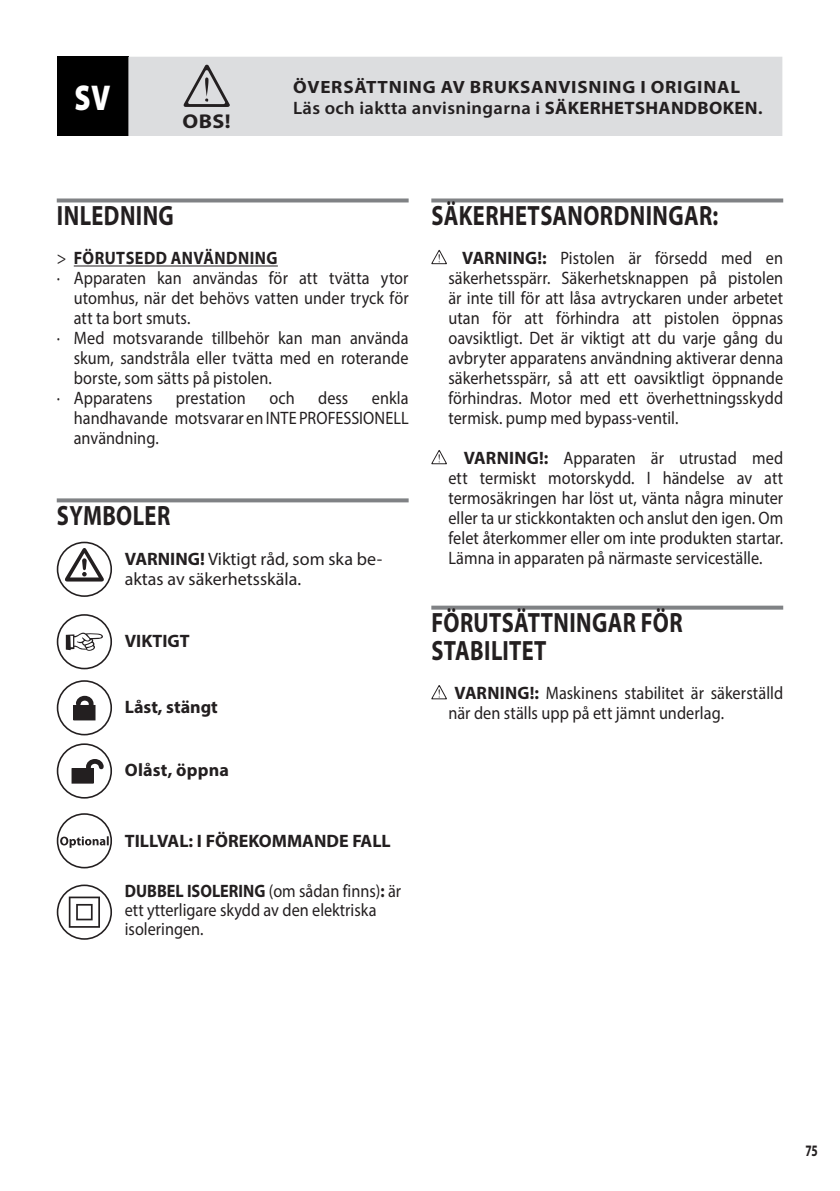
<style>
.page{position:relative;width:840px;height:1191px;background:#fff}
.page>*{position:absolute;margin:0;border:0;box-sizing:border-box;transform-origin:0 0}
.t1{font:900 36px "Myriad Pro";color:#fff;scale:.8 1}
.t2{font:700 28px/28px "Myriad Pro";letter-spacing:.02em;color:#231f20;scale:.8 1}
.t3{font:700 20px "Myriad Pro";color:#231f20;scale:1.1 1}
.t4{font:18px/20px "Myriad Pro";color:#231f20;text-align:justify;scale:.9 1}
.t5{font:700 18px "Myriad Pro";color:#231f20}
.t6{font:18px/20px "Myriad Pro";color:#231f20}
.t7{font:600 18px "Myriad Pro";letter-spacing:.02em;color:#231f20}
.t8{font:700 18px "Myriad Pro";letter-spacing:.03em;color:#231f20;scale:.9 1}
.t9{font:700 17.8px "Myriad Pro";letter-spacing:.04em;color:#231f20;scale:1.07 1}
.t10{font:700 16px "Myriad Pro";color:#231f20;scale:.71 1}
.s1{font-weight:700}
.s2{font-weight:700;font-size:16px}
.s3{font-weight:400}
</style>
<div class="page">
<svg style="left:57px;top:198px;width:351px;height:4px"></svg>
<hr style="left:74px;top:265px;width:204px;height:1px;background:#231f20">
<svg style="left:57px;top:498px;width:351px;height:4px"></svg>
<svg style="left:57px;top:542px;width:54px;height:54px"></svg>
<div style="left:57px;top:541px;width:55px;height:56px;border:2px solid #231f20;border-radius:50%"></div>
<svg style="left:65px;top:548px;width:39px;height:33px"></svg>
<div style="left:57px;top:614px;width:55px;height:55px;border:2px solid #231f20;border-radius:50%"></div>
<svg style="left:66px;top:632px;width:37px;height:19px"></svg>
<div style="left:57px;top:680px;width:55px;height:55px;border:2px solid #231f20;border-radius:50%"></div>
<div style="left:74px;top:705px;width:21px;height:15px;background:#231f20"></div>
<div style="left:73px;top:705px;width:22px;height:15px;border:1px solid #231f20"></div>
<svg style="left:73px;top:695px;width:23px;height:18px"></svg>
<div style="left:57px;top:743px;width:55px;height:55px;border:2px solid #231f20;border-radius:50%"></div>
<div style="left:72px;top:768px;width:21px;height:15px;background:#231f20"></div>
<svg style="left:86px;top:756px;width:20px;height:20px"></svg>
<div style="left:57px;top:813px;width:55px;height:55px;border:2px solid #231f20;border-radius:50%"></div>
<svg style="left:60px;top:836px;width:49px;height:12px"></svg>
<svg style="left:57px;top:885px;width:54px;height:54px"></svg>
<div style="left:57px;top:884px;width:55px;height:55px;border:2px solid #231f20;border-radius:50%"></div>
<svg style="left:69px;top:896px;width:31px;height:31px"></svg>
<svg style="left:431px;top:198px;width:351px;height:4px"></svg>
<svg style="left:431px;top:605px;width:351px;height:4px"></svg>
<svg style="left:431px;top:250px;width:15px;height:14px"></svg>
<svg style="left:431px;top:450px;width:15px;height:14px"></svg>
<svg style="left:431px;top:685px;width:15px;height:14px"></svg>
<div style="left:57px;top:57px;width:71px;height:79px;background:#000"></div>
<div style="left:128px;top:57px;width:653px;height:79px;background:#dcdddf"></div>
<svg style="left:183px;top:65px;width:47px;height:42px;background:#b3b3b5"></svg>
<h1 class="t1" style="left:75px;top:74px;width:46px">SV</h1>
<p class="t3" style="left:182px;top:108px;width:45px">OBS!</p>
<p class="t9" style="left:293px;top:76px;width:419px">ÖVERSÄTTNING AV BRUKSANVISNING I ORIGINAL</p>
<p class="t7" style="left:293px;top:97px;width:470px">Läs och iaktta anvisningarna i <span class="s1">SÄKERHETSHANDBOKEN</span><span class="s2">.</span></p>
<h2 class="t2" style="left:57px;top:201px;width:148px">INLEDNING</h2>
<p class="t8" style="left:57px;top:246px;width:247px"><span class="s3">&gt;</span> FÖRUTSEDD ANVÄNDNING</p>
<p class="t4" style="left:57px;top:268px;width:392px">· Apparaten kan användas för att tvätta ytor</p>
<p class="t4" style="left:74px;top:288px;width:373px">utomhus, när det behövs vatten under tryck för</p>
<p class="t4" style="left:74px;top:308px;width:131px">att ta bort smuts.</p>
<p class="t4" style="left:57px;top:328px;width:392px">· Med motsvarande tillbehör kan man använda</p>
<p class="t4" style="left:74px;top:348px;width:373px">skum, sandstråla eller tvätta med en roterande</p>
<p class="t4" style="left:74px;top:368px;width:222px">borste, som sätts på pistolen.</p>
<p class="t4" style="left:57px;top:388px;width:108px">· Apparatens</p>
<p class="t4" style="left:176px;top:388px;width:79px">prestation</p>
<p class="t4" style="left:269px;top:388px;width:30px">och</p>
<p class="t4" style="left:318px;top:388px;width:35px">dess</p>
<p class="t4" style="left:74px;top:388px;width:373px;text-indent:298px">enkla handhavande motsvarar en INTE PROFESSIONELL användning.</p>
<h2 class="t2" style="left:57px;top:501px;width:143px">SYMBOLER</h2>
<p class="t6" style="left:125px;top:548px;width:259px"><span class="s1">VARNING!</span> Viktigt råd, som ska be&shy;aktas av säkerhetsskäla.</p>
<p class="t5" style="left:125px;top:629px;width:66px">VIKTIGT</p>
<p class="t5" style="left:125px;top:695px;width:94px">Låst, stängt</p>
<p class="t5" style="left:125px;top:758px;width:106px">Olåst, öppna</p>
<p class="t5" style="left:125px;top:829px;width:267px">TILLVAL: I FÖREKOMMANDE FALL</p>
<p class="t4" style="left:125px;top:881px;width:308px;line-height:19px;text-align:left"><span class="s1">DUBBEL ISOLERING</span> (om sådan finns)<span class="s1">:</span> är ett ytterligare skydd av den elektriska isoleringen.</p>
<h2 class="t2" style="left:431px;top:201px;width:360px">SÄKERHETSANORDNINGAR:</h2>
<p class="t4" style="left:448px;top:248px;width:373px;text-indent:14px"><span class="s1">VARNING!:</span> Pistolen är försedd med en säkerhetsspärr. Säkerhetsknappen på pistolen är inte till för att låsa avtryckaren under arbetet utan för att förhindra att pistolen öppnas oavsiktligt. Det är viktigt att du varje gång du avbryter apparatens användning aktiverar denna säkerhetsspärr, så att ett oavsiktligt öppnande förhindras. Motor med ett överhettningsskydd termisk. pump med bypass-ventil.</p>
<p class="t4" style="left:448px;top:448px;width:373px;text-indent:15px"><span class="s1">VARNING!:</span> Apparaten är utrustad med ett termiskt motorskydd. I händelse av att termosäkringen har löst ut, vänta några minuter eller ta ur stickkontakten och anslut den igen. Om felet återkommer eller om inte produkten startar.<br>Lämna in apparaten på närmaste serviceställe.</p>
<h2 class="t2" style="left:431px;top:608px;width:315px">FÖRUTSÄTTNINGAR FÖR<br>STABILITET</h2>
<p class="t4" style="left:448px;top:683px;width:373px;text-indent:6px"><span class="s1">VARNING!:</span> Maskinens stabilitet är säkerställd när den ställs upp på ett jämnt underlag.</p>
<p class="t10" style="left:805px;top:1140px;width:18px">75</p>
</div>
